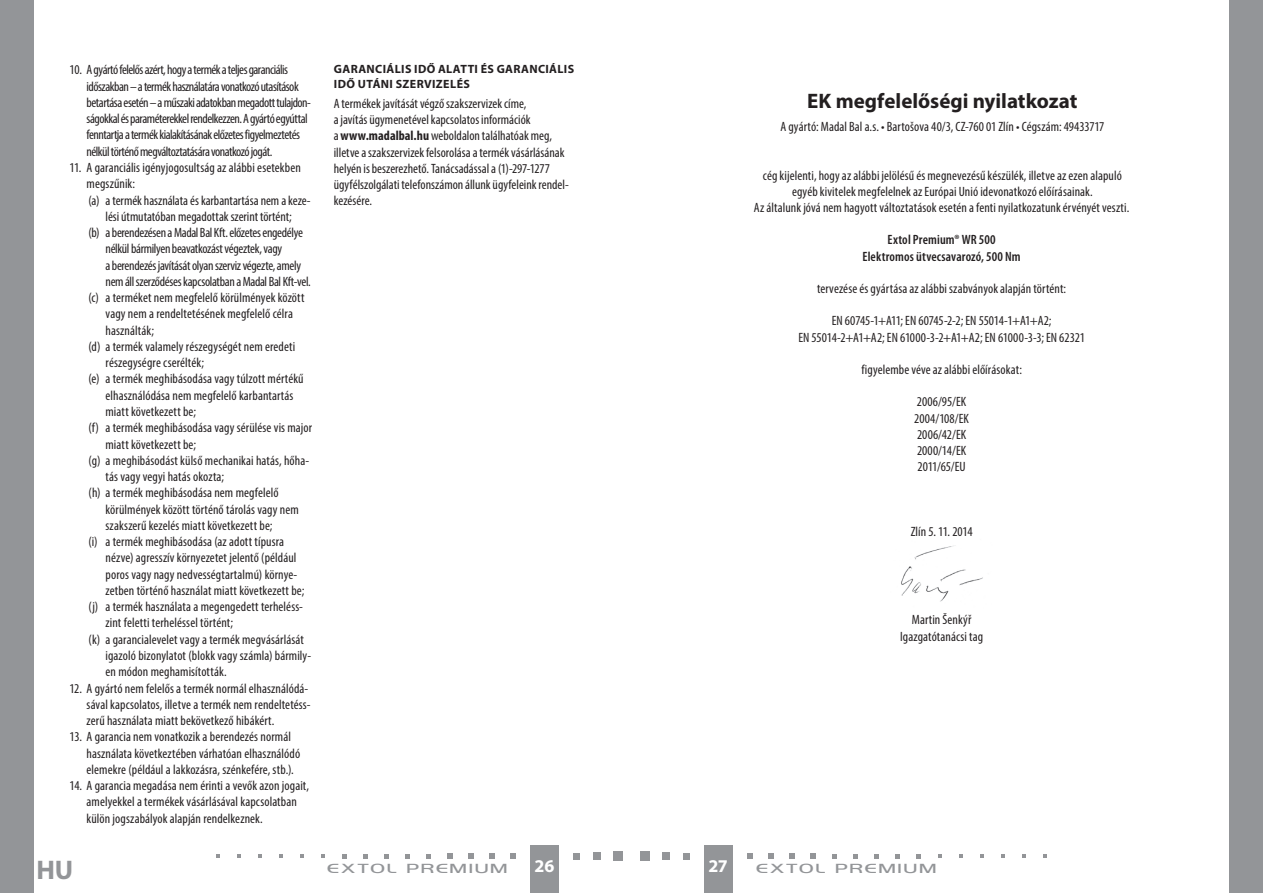
<style>
.page{position:relative;width:1263px;height:893px;background:#fff}
.page>*{position:absolute;margin:0;border:0;box-sizing:border-box;transform-origin:0 0}
.t1{font:700 27px "Myriad Pro";color:#939598}
.oddíl{font:700 21px "Myriad Pro";color:#231f20}
.t2{font:700 18px "Myriad Pro";color:#fff}
.body_číslované{font:condensed 13.5px/16.2px "Myriad Pro";letter-spacing:.005em;color:#231f20}
.Normální{font:condensed 13.5px/16.2px "Myriad Pro";letter-spacing:.005em;color:#231f20;text-align:center}
.body_číslované-2{font:condensed 13.5px/16.2px "Myriad Pro";letter-spacing:-.035em;color:#231f20}
.body_číslované-3{font:condensed 13.5px/16.2px "Myriad Pro";letter-spacing:-.025em;color:#231f20}
.Normální-výstraha{font:600 condensed 13.5px "Myriad Pro";letter-spacing:.01em;color:#231f20}
.subtitulek{font:700 12px/14.4px "Myriad Pro";letter-spacing:.03em;color:#231f20}
.t3{font:12px "Highland Gothic Light Medium CE";letter-spacing:.12em;color:#939598;scale:1.5 1}
.s1{font-weight:700}
</style>
<div class="page">
<div style="left:704px;top:844px;width:29px;height:49px;background:#939598"></div>
<div style="left:530px;top:844px;width:28px;height:49px;background:#939598"></div>
<div style="left:640px;top:851px;width:9px;height:10px;background:#939598"></div>
<div style="left:662px;top:852px;width:8px;height:8px;background:#939598"></div>
<div style="left:683px;top:853px;width:7px;height:6px;background:#939598"></div>
<svg style="left:747px;top:853px;width:6px;height:6px"></svg>
<svg style="left:768px;top:853px;width:6px;height:6px"></svg>
<svg style="left:789px;top:853px;width:6px;height:6px"></svg>
<svg style="left:811px;top:853px;width:5px;height:6px"></svg>
<svg style="left:832px;top:854px;width:5px;height:4px"></svg>
<svg style="left:853px;top:854px;width:5px;height:4px"></svg>
<svg style="left:874px;top:854px;width:5px;height:4px"></svg>
<svg style="left:895px;top:854px;width:5px;height:4px"></svg>
<svg style="left:916px;top:854px;width:5px;height:4px"></svg>
<svg style="left:938px;top:854px;width:4px;height:4px"></svg>
<svg style="left:959px;top:854px;width:4px;height:4px"></svg>
<svg style="left:980px;top:854px;width:4px;height:4px"></svg>
<svg style="left:1001px;top:854px;width:4px;height:4px"></svg>
<svg style="left:1022px;top:854px;width:4px;height:4px"></svg>
<svg style="left:1043px;top:854px;width:4px;height:4px"></svg>
<div style="left:614px;top:851px;width:9px;height:10px;background:#939598"></div>
<div style="left:593px;top:852px;width:8px;height:8px;background:#939598"></div>
<svg style="left:573px;top:853px;width:6px;height:6px"></svg>
<svg style="left:510px;top:853px;width:6px;height:6px"></svg>
<svg style="left:489px;top:853px;width:5px;height:6px"></svg>
<svg style="left:468px;top:853px;width:5px;height:6px"></svg>
<svg style="left:447px;top:853px;width:5px;height:6px"></svg>
<svg style="left:426px;top:854px;width:5px;height:4px"></svg>
<svg style="left:405px;top:854px;width:5px;height:4px"></svg>
<svg style="left:384px;top:854px;width:5px;height:4px"></svg>
<svg style="left:363px;top:854px;width:5px;height:4px"></svg>
<svg style="left:342px;top:854px;width:5px;height:4px"></svg>
<svg style="left:321px;top:854px;width:4px;height:4px"></svg>
<svg style="left:300px;top:854px;width:4px;height:4px"></svg>
<svg style="left:279px;top:854px;width:4px;height:4px"></svg>
<svg style="left:258px;top:854px;width:4px;height:4px"></svg>
<svg style="left:237px;top:854px;width:4px;height:4px"></svg>
<svg style="left:216px;top:854px;width:4px;height:4px"></svg>
<div style="left:0;top:0;width:34px;height:893px;background:#939598"></div>
<div style="left:1229px;top:0;width:34px;height:893px;background:#939598"></div>
<img style="left:901px;top:545px;width:82px;height:57px">
<p class="body_číslované-2" style="left:87px;top:62px;width:226px;text-indent:-17px">10. A gyártó felelős azért, hogy a termék a teljes garanciális időszakban – a termék használatára vonatkozó utasítások betartása esetén – a műszaki adatokban megadott tulajdon&shy;ságokkal és paraméterekkel rendelkezzen. A gyártó egyúttal fenntartja a termék kialakításának előzetes figyelmeztetés nélkül történő megváltoztatására vonatkozó jogát.</p>
<p class="body_číslované" style="left:87px;top:159px;width:216px;text-indent:-17px">11. A garanciális igényjogosultság az alábbi esetekben megszűnik:</p>
<p class="body_číslované" style="left:89px;top:192px;width:224px;text-align:center">(a) a termék használata és karbantartása nem a keze&shy;lési útmutatóban megadottak szerint történt;</p>
<p class="body_číslované-3" style="left:106px;top:224px;width:207px;text-indent:-17px">(b) a berendezésen a Madal Bal Kft. előzetes engedélye nélkül bármilyen beavatkozást végeztek, vagy<br>a berendezés javítását olyan szerviz végezte, amely nem áll szerződéses kapcsolatban a Madal Bal Kft-vel.</p>
<p class="body_číslované" style="left:106px;top:289px;width:200px;text-indent:-17px">(c) a terméket nem megfelelő körülmények között vagy nem a rendeltetésének megfelelő célra használták;</p>
<p class="body_číslované" style="left:106px;top:338px;width:191px;text-indent:-17px">(d) a termék valamely részegységét nem eredeti részegységre cserélték;</p>
<p class="body_číslované" style="left:106px;top:371px;width:200px;text-indent:-17px">(e) a termék meghibásodása vagy túlzott mértékű elhasználódása nem megfelelő karbantartás miatt következett be;</p>
<p class="body_číslované" style="left:106px;top:419px;width:208px;text-indent:-17px">(f) a termék meghibásodása vagy sérülése vis major miatt következett be;</p>
<p class="body_číslované" style="left:106px;top:452px;width:205px;text-indent:-17px">(g) a meghibásodást külső mechanikai hatás, hőha&shy;tás vagy vegyi hatás okozta;</p>
<p class="body_číslované" style="left:106px;top:485px;width:195px;text-indent:-17px">(h) a termék meghibásodása nem megfelelő körülmények között történő tárolás vagy nem szakszerű kezelés miatt következett be;</p>
<p class="body_číslované" style="left:106px;top:533px;width:200px;text-indent:-17px">(i) a termék meghibásodása (az adott típusra nézve) agresszív környezetet jelentő (például poros vagy nagy nedvességtartalmú) környe&shy;zetben történő használat miatt következett be;</p>
<p class="body_číslované" style="left:106px;top:598px;width:199px;text-indent:-17px">(j) a termék használata a megengedett terheléss&shy;zint feletti terheléssel történt;</p>
<p class="body_číslované" style="left:106px;top:631px;width:207px;text-indent:-17px">(k) a garancialevelet vagy a termék megvásárlását igazoló bizonylatot (blokk vagy számla) bármily&shy;en módon meghamisították.</p>
<p class="body_číslované" style="left:87px;top:680px;width:226px;text-indent:-17px">12. A gyártó nem felelős a termék normál elhasználódá&shy;sával kapcsolatos, illetve a termék nem rendeltetéss&shy;zerű használata miatt bekövetkező hibákért.</p>
<p class="body_číslované" style="left:87px;top:729px;width:215px;text-indent:-17px">13. A garancia nem vonatkozik a berendezés normál használata következtében várhatóan elhasználódó elemekre (például a lakkozásra, szénkefére, stb.).</p>
<p class="body_číslované" style="left:87px;top:777px;width:224px;text-indent:-17px">14. A garancia megadása nem érinti a vevők azon jogait, amelyekkel a termékek vásárlásával kapcsolatban külön jogszabályok alapján rendelkeznek.</p>
<p class="subtitulek" style="left:334px;top:62px;width:242px">GARANCIÁLIS IDŐ ALATTI ÉS GARANCIÁLIS<br>IDŐ UTÁNI SZERVIZELÉS</p>
<p class="Normální" style="left:334px;top:95px;width:237px;text-align:left">A termékek javítását végző szakszervizek címe,<br>a javítás ügymenetével kapcsolatos információk<br>a <span class="s1">www.madalbal.hu</span> weboldalon találhatóak meg, illetve a szakszervizek felsorolása a termék vásárlásának helyén is beszerezhető. Tanácsadással a (1)-297-1277 ügyfélszolgálati telefonszámon állunk ügyfeleink rendel&shy;kezésére.</p>
<p class="oddíl" style="left:807px;top:88px;width:272px">EK megfelelőségi nyilatkozat</p>
<p class="Normální" style="left:780px;top:118px;width:325px">A gyártó: Madal Bal a.s. • Bartošova 40/3, CZ-760 01 Zlín • Cégszám: 49433717</p>
<p class="Normální" style="left:754px;top:167px;width:377px">cég kijelenti, hogy az alábbi jelölésű és megnevezésű készülék, illetve az ezen alapuló egyéb kivitelek megfelelnek az Európai Unió idevonatkozó előírásainak.<br>Az általunk jóvá nem hagyott változtatások esetén a fenti nyilatkozatunk érvényét veszti.</p>
<p class="Normální-výstraha" style="left:888px;top:233px;width:110px">Extol Premium® WR 500</p>
<p class="Normální-výstraha" style="left:862px;top:249px;width:160px">Elektromos ütvecsavarozó, 500 Nm</p>
<p class="Normální" style="left:817px;top:280px;width:251px">tervezése és gyártása az alábbi szabványok alapján történt:</p>
<p class="Normální" style="left:798px;top:313px;width:288px">EN 60745-1+A11; EN 60745-2-2; EN 55014-1+A1+A2;<br>EN 55014-2+A1+A2; EN 61000-3-2+A1+A2; EN 61000-3-3; EN 62321</p>
<p class="Normální" style="left:861px;top:361px;width:162px">figyelembe véve az alábbi előírásokat:</p>
<p class="Normální" style="left:917px;top:394px;width:51px">2006/95/EK</p>
<p class="Normální" style="left:914px;top:410px;width:56px">2004/108/EK</p>
<p class="Normální" style="left:917px;top:426px;width:51px">2006/42/EK</p>
<p class="Normální" style="left:917px;top:442px;width:51px">2000/14/EK</p>
<p class="Normální" style="left:917px;top:458px;width:50px">2011/65/EU</p>
<p class="Normální" style="left:911px;top:523px;width:63px">Zlín 5. 11. 2014</p>
<p class="Normální" style="left:912px;top:612px;width:61px">Martin Šenkýř</p>
<p class="Normální" style="left:900px;top:628px;width:84px">Igazgatótanácsi tag</p>
<h1 class="t1" style="left:36px;top:852px;width:38px">HU</h1>
<p class="t3" style="left:327px;top:861px;width:122px">EXTOL PREMIUM</p>
<h3 class="t2" style="left:535px;top:855px;width:21px">26</h3>
<h3 class="t2" style="left:708px;top:855px;width:21px">27</h3>
<p class="t3" style="left:756px;top:861px;width:122px">EXTOL PREMIUM</p>
</div>
